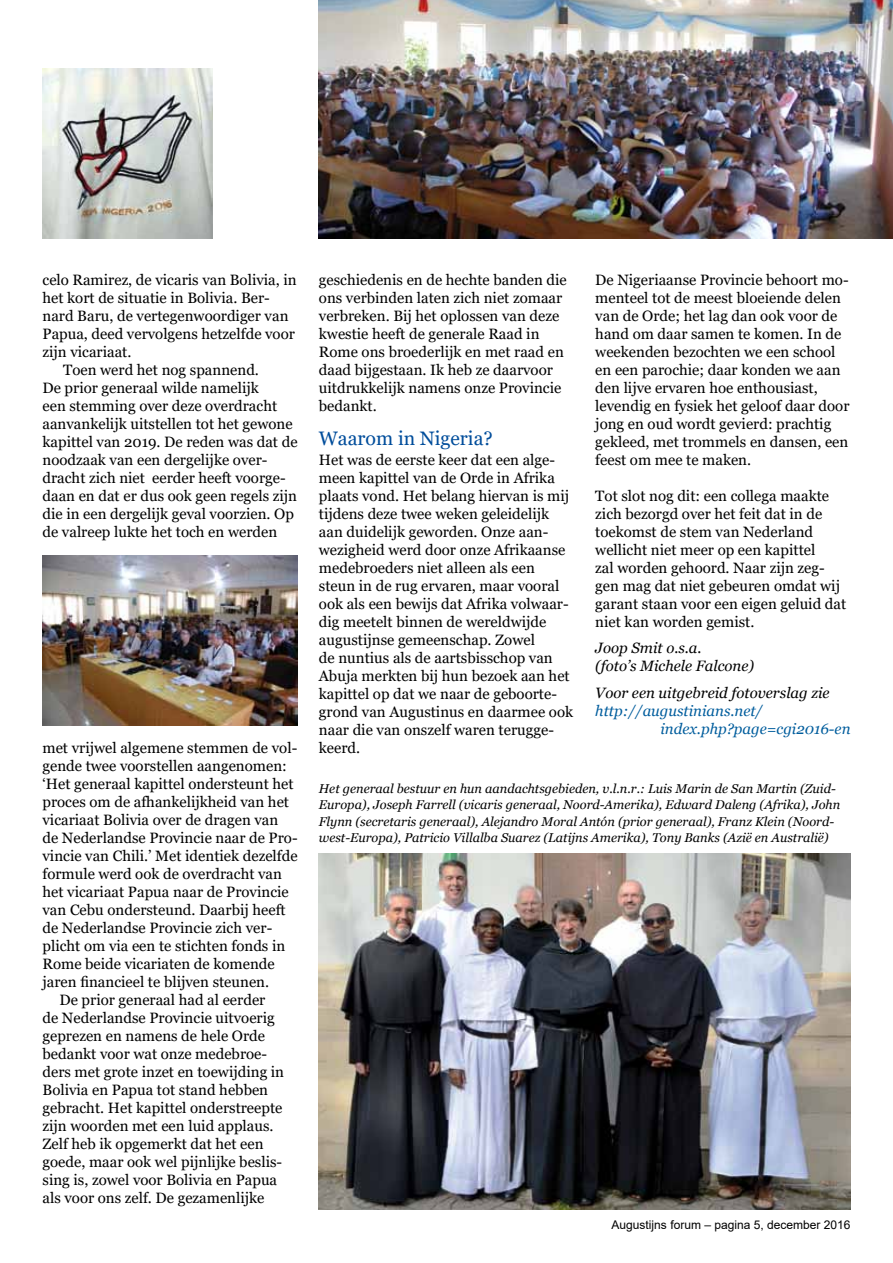
<style>
.page{position:relative;width:893px;height:1263px;background:#fff}
.page>*{position:absolute;margin:0;border:0;box-sizing:border-box;transform-origin:0 0}
.t1{font:19.5px "Georgia";color:#004d9b}
.t2{font:15px/18px "Georgia";color:#000}
.t3{font:italic 15px/18px "Georgia";color:#000}
.t4{font:italic 15px/18px "Georgia";color:#005d9d}
.t5{font:italic 12.75px/16.5px "Georgia";color:#000}
.t6{font:12px "Arial";color:#000}
</style>
<div class="page">
<img style="left:319px;top:853px;width:531px;height:357px">
<img style="left:319px;top:0;width:574px;height:239px">
<img style="left:43px;top:69px;width:169px;height:170px">
<img style="left:42px;top:555px;width:256px;height:171px">
<p class="t2" style="left:43px;top:271px;width:256px">celo Ramirez, de vicaris van Bolivia, in</p>
<p class="t2" style="left:43px;top:289px;width:229px">het kort de situatie in Bolivia. Ber-</p>
<p class="t2" style="left:43px;top:307px;width:247px">nard Baru, de vertegenwoordiger van</p>
<p class="t2" style="left:43px;top:325px;width:254px">Papua, deed vervolgens hetzelfde voor</p>
<p class="t2" style="left:43px;top:343px;width:91px">zijn vicariaat.</p>
<p class="t2" style="left:63px;top:361px;width:197px">Toen werd het nog spannend.</p>
<p class="t2" style="left:43px;top:379px;width:218px">De prior generaal wilde namelijk</p>
<p class="t2" style="left:43px;top:397px;width:236px">een stemming over deze overdracht</p>
<p class="t2" style="left:43px;top:415px;width:252px">aanvankelijk uitstellen tot het gewone</p>
<p class="t2" style="left:43px;top:433px;width:257px">kapittel van 2019. De reden was dat de</p>
<p class="t2" style="left:43px;top:451px;width:226px">noodzaak van een dergelijke over-</p>
<p class="t2" style="left:43px;top:469px;width:245px">dracht zich niet eerder heeft voorge-</p>
<p class="t2" style="left:43px;top:487px;width:256px">daan en dat er dus ook geen regels zijn</p>
<p class="t2" style="left:43px;top:505px;width:253px">die in een dergelijk geval voorzien. Op</p>
<p class="t2" style="left:43px;top:523px;width:236px">de valreep lukte het toch en werden</p>
<p class="t2" style="left:43px;top:739px;width:256px">met vrijwel algemene stemmen de vol-</p>
<p class="t2" style="left:43px;top:757px;width:246px">gende twee voorstellen aangenomen:</p>
<p class="t2" style="left:43px;top:775px;width:253px">‘Het generaal kapittel ondersteunt het</p>
<p class="t2" style="left:43px;top:793px;width:248px">proces om de afhankelijkheid van het</p>
<p class="t2" style="left:43px;top:811px;width:237px">vicariaat Bolivia over de dragen van</p>
<p class="t2" style="left:43px;top:829px;width:257px">de Nederlandse Provincie naar de Pro-</p>
<p class="t2" style="left:43px;top:847px;width:257px">vincie van Chili.’ Met identiek dezelfde</p>
<p class="t2" style="left:43px;top:865px;width:241px">formule werd ook de overdracht van</p>
<p class="t2" style="left:43px;top:883px;width:248px">het vicariaat Papua naar de Provincie</p>
<p class="t2" style="left:43px;top:901px;width:245px">van Cebu ondersteund. Daarbij heeft</p>
<p class="t2" style="left:43px;top:919px;width:231px">de Nederlandse Provincie zich ver-</p>
<p class="t2" style="left:43px;top:937px;width:244px">plicht om via een te stichten fonds in</p>
<p class="t2" style="left:43px;top:955px;width:234px">Rome beide vicariaten de komende</p>
<p class="t2" style="left:43px;top:973px;width:228px">jaren financieel te blijven steunen.</p>
<p class="t2" style="left:60px;top:991px;width:207px">De prior generaal had al eerder</p>
<p class="t2" style="left:43px;top:1009px;width:234px">de Nederlandse Provincie uitvoerig</p>
<p class="t2" style="left:43px;top:1027px;width:224px">geprezen en namens de hele Orde</p>
<p class="t2" style="left:43px;top:1045px;width:226px">bedankt voor wat onze medebroe-</p>
<p class="t2" style="left:43px;top:1063px;width:243px">ders met grote inzet en toewijding in</p>
<p class="t2" style="left:43px;top:1081px;width:227px">Bolivia en Papua tot stand hebben</p>
<p class="t2" style="left:43px;top:1099px;width:241px">gebracht. Het kapittel onderstreepte</p>
<p class="t2" style="left:43px;top:1117px;width:233px">zijn woorden met een luid applaus.</p>
<p class="t2" style="left:43px;top:1135px;width:223px">Zelf heb ik opgemerkt dat het een</p>
<p class="t2" style="left:43px;top:1153px;width:241px">goede, maar ook wel pijnlijke beslis-</p>
<p class="t2" style="left:43px;top:1171px;width:236px">sing is, zowel voor Bolivia en Papua</p>
<p class="t2" style="left:43px;top:1189px;width:223px">als voor ons zelf. De gezamenlijke</p>
<p class="t2" style="left:319px;top:271px;width:249px">geschiedenis en de hechte banden die ons verbinden laten zich niet zomaar verbreken. Bij het oplossen van deze kwestie heeft de generale Raad in<br>Rome ons broederlijk en met raad en daad bijgestaan. Ik heb ze daarvoor uitdrukkelijk namens onze Provincie bedankt.</p>
<h1 class="t1" style="left:319px;top:426px;width:175px">Waarom in Nigeria?</h1>
<p class="t2" style="left:319px;top:451px;width:256px">Het was de eerste keer dat een alge&shy;meen kapittel van de Orde in Afrika plaats vond. Het belang hiervan is mij tijdens deze twee weken geleidelijk aan duidelijk geworden. Onze aan&shy;wezigheid werd door onze Afrikaanse medebroeders niet alleen als een steun in de rug ervaren, maar vooral ook als een bewijs dat Afrika volwaar&shy;dig meetelt binnen de wereldwijde augustijnse gemeenschap. Zowel<br>de nuntius als de aartsbisschop van Abuja merkten bij hun bezoek aan het kapittel op dat we naar de geboorte&shy;grond van Augustinus en daarmee ook naar die van onszelf waren terugge&shy;keerd.</p>
<p class="t2" style="left:595px;top:271px;width:256px">De Nigeriaanse Provincie behoort mo&shy;menteel tot de meest bloeiende delen van de Orde; het lag dan ook voor de hand om daar samen te komen. In de weekenden bezochten we een school en een parochie; daar konden we aan den lijve ervaren hoe enthousiast, levendig en fysiek het geloof daar door jong en oud wordt gevierd: prachtig gekleed, met trommels en dansen, een feest om mee te maken.</p>
<p class="t2" style="left:595px;top:487px;width:252px">Tot slot nog dit: een collega maakte zich bezorgd over het feit dat in de toekomst de stem van Nederland wellicht niet meer op een kapittel<br>zal worden gehoord. Naar zijn zeg&shy;gen mag dat niet gebeuren omdat wij garant staan voor een eigen geluid dat niet kan worden gemist.</p>
<p class="t3" style="left:595px;top:639px;width:160px">Joop Smit o.s.a.<br>(foto’s Michele Falcone)</p>
<p class="t3" style="left:595px;top:684px;width:236px">Voor een uitgebreid fotoverslag zie</p>
<p class="t4" style="left:660px;top:702px;width:192px;text-indent:-65px">http://augustinians.net/ index.php?page=cgi2016-en</p>
<p class="t5" style="left:319px;top:780px;width:523px">Het generaal bestuur en hun aandachtsgebieden, v.l.n.r.: Luis Marin de San Martin (Zuid-Europa), Joseph Farrell (vicaris generaal, Noord-Amerika), Edward Daleng (Afrika), John Flynn (secretaris generaal), Alejandro Moral Antón (prior generaal), Franz Klein (Noord&shy;west-Europa), Patricio Villalba Suarez (Latijns Amerika), Tony Banks (Azië en Australië)</p>
<p class="t6" style="left:612px;top:1217px;width:240px">Augustijns forum – pagina 5, december 2016</p>
</div>
